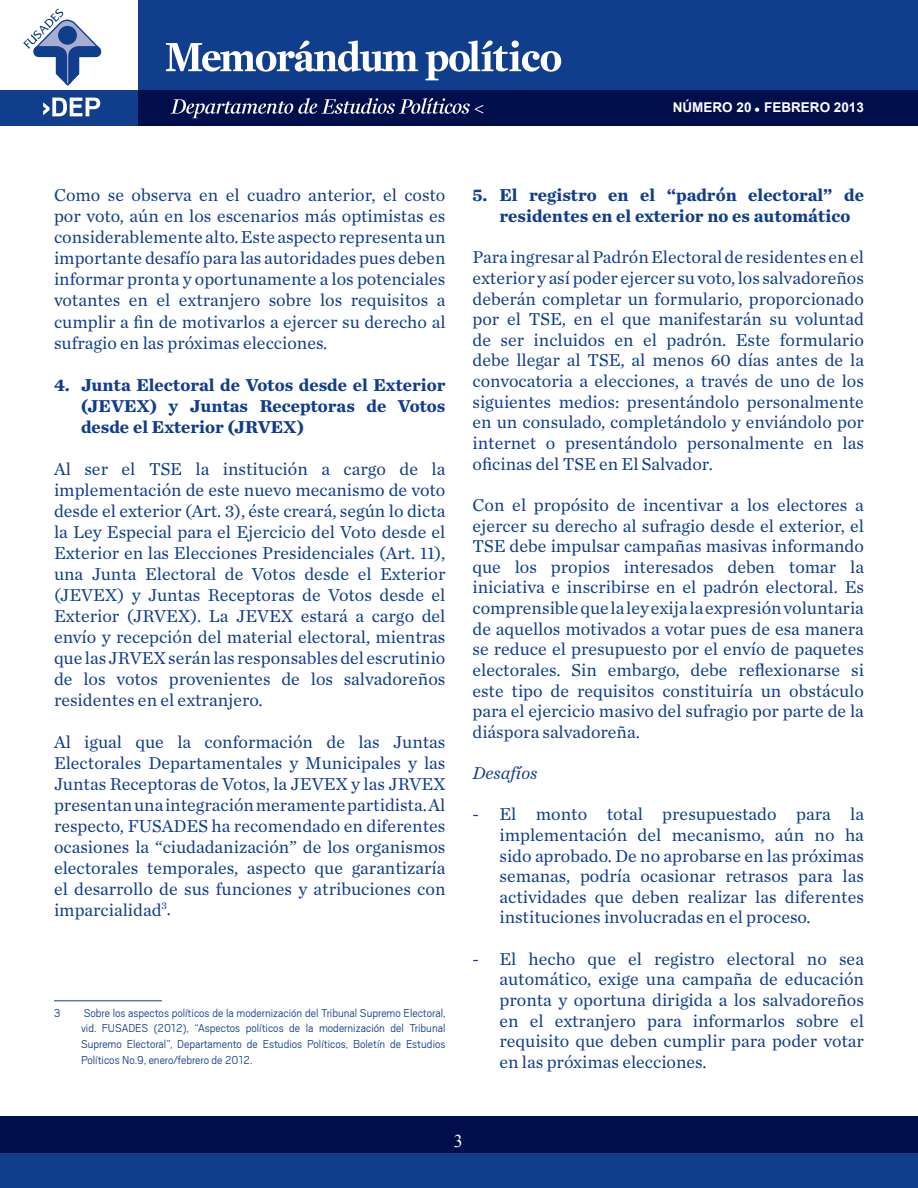
<style>
.page{position:relative;width:918px;height:1188px;background:#fff}
.page>*{position:absolute;margin:0;border:0;box-sizing:border-box;transform-origin:0 0}
.t1{font:18px/20.7px "Chronicle Text G1";color:#103d8c;text-align:justify}
.t2{font:700 18px/21px "Chronicle Text G1";color:#103d8c;text-align:justify}
.t3{font:italic 18px "Chronicle Text G1";color:#103d8c}
.t4{font:18px "Times New Roman";color:#fff}
.t5{font:700 13.5px "Arial";color:#fff}
.t6{font:300 12.75px/15.8px "Scout";color:#103d8c;text-align:justify}
</style>
<div class="page">
<div style="left:138px;top:0;width:780px;height:126px;background:#103d8c"></div>
<svg style="left:166px;top:40px;width:395px;height:40px"></svg>
<svg style="left:0;top:90px;width:918px;height:36px;fill:#010e4c"></svg>
<svg style="left:170px;top:98px;width:313px;height:20px"></svg>
<svg style="left:43px;top:98px;width:57px;height:18px"></svg>
<svg style="left:23px;top:9px;width:79px;height:77px"></svg>
<div style="left:0;top:1116px;width:918px;height:72px;background:#103d8c"></div>
<div style="left:0;top:1116px;width:918px;height:37px;background:#010e4c"></div>
<hr style="left:54px;top:1000px;width:108px;height:1px;background:#103d8c">
<svg style="left:755px;top:107px;width:4px;height:5px"></svg>
<p class="t5" style="left:673px;top:100px;width:193px">NÚMERO 20 FEBRERO 2013</p>
<p class="t1" style="left:54px;top:184px;width:393px">Como se observa en el cuadro anterior, el costo por voto, aún en los escenarios más optimistas es considerablemente alto. Este aspecto representa un importante desafío para las autoridades pues deben informar pronta y oportunamente a los potenciales votantes en el extranjero sobre los requisitos a cumplir a fin de motivarlos a ejercer su derecho al sufragio en las próximas elecciones.</p>
<p class="t2" style="left:81px;top:373px;width:366px;text-indent:-27px">4. Junta Electoral de Votos desde el Exterior (JEVEX) y Juntas Receptoras de Votos desde el Exterior (JRVEX)</p>
<p class="t1" style="left:54px;top:457px;width:393px">Al ser el TSE la institución a cargo de la implementación de este nuevo mecanismo de voto desde el exterior (Art. 3), éste creará, según lo dicta la Ley Especial para el Ejercicio del Voto desde el Exterior en las Elecciones Presidenciales (Art. 11), una Junta Electoral de Votos desde el Exterior (JEVEX) y Juntas Receptoras de Votos desde el Exterior (JRVEX). La JEVEX estará a cargo del envío y recepción del material electoral, mientras que las JRVEX serán las responsables del escrutinio de los votos provenientes de los salvadoreños residentes en el extranjero.</p>
<p class="t1" style="left:54px;top:730px;width:393px">Al igual que la conformación de las Juntas Electorales Departamentales y Municipales y las Juntas Receptoras de Votos, la JEVEX y las JRVEX presentan una integración meramente partidista. Al respecto, FUSADES ha recomendado en diferentes ocasiones la “ciudadanización” de los organismos electorales temporales, aspecto que garantizaría el desarrollo de sus funciones y atribuciones con imparcialidad<sup>3</sup>.</p>
<p class="t6" style="left:54px;top:1004px;width:8px">3</p>
<p class="t6" style="left:81px;top:1004px;width:366px">Sobre los aspectos políticos de la modernización del Tribunal Supremo Electoral, vid. FUSADES (2012), “Aspectos políticos de la modernización del Tribunal Supremo Electoral”, Departamento de Estudios Políticos, Boletín de Estudios Políticos No.9, enero/febrero de 2012.</p>
<p class="t2" style="left:499px;top:184px;width:366px;text-indent:-27px">5. El registro en el “padrón electoral” de residentes en el exterior no es automático</p>
<p class="t1" style="left:472px;top:246px;width:393px">Para ingresar al Padrón Electoral de residentes en el exterior y así poder ejercer su voto, los salvadoreños deberán completar un formulario, proporcionado por el TSE, en el que manifestarán su voluntad de ser incluidos en el padrón. Este formulario debe llegar al TSE, al menos 60 días antes de la convocatoria a elecciones, a través de uno de los siguientes medios: presentándolo personalmente en un consulado, completándolo y enviándolo por internet o presentándolo personalmente en las oficinas del TSE en El Salvador.</p>
<p class="t1" style="left:472px;top:494px;width:393px">Con el propósito de incentivar a los electores a ejercer su derecho al sufragio desde el exterior, el TSE debe impulsar campañas masivas informando que los propios interesados deben tomar la iniciativa e inscribirse en el padrón electoral. Es comprensible que la ley exija la expresión voluntaria de aquellos motivados a votar pues de esa manera se reduce el presupuesto por el envío de paquetes electorales. Sin embargo, debe reflexionarse si este tipo de requisitos constituiría un obstáculo para el ejercicio masivo del sufragio por parte de la diáspora salvadoreña.</p>
<p class="t3" style="left:472px;top:762px;width:66px">Desafíos</p>
<p class="t1" style="left:499px;top:803px;width:366px;text-indent:-27px">- El monto total presupuestado para la implementación del mecanismo, aún no ha sido aprobado. De no aprobarse en las próximas semanas, podría ocasionar retrasos para las actividades que deben realizar las diferentes instituciones involucradas en el proceso.</p>
<p class="t1" style="left:499px;top:947px;width:366px;text-indent:-27px">- El hecho que el registro electoral no sea automático, exige una campaña de educación pronta y oportuna dirigida a los salvadoreños en el extranjero para informarlos sobre el requisito que deben cumplir para poder votar en las próximas elecciones.</p>
<p class="t4" style="left:454px;top:1129px;width:10px">3</p>
</div>
